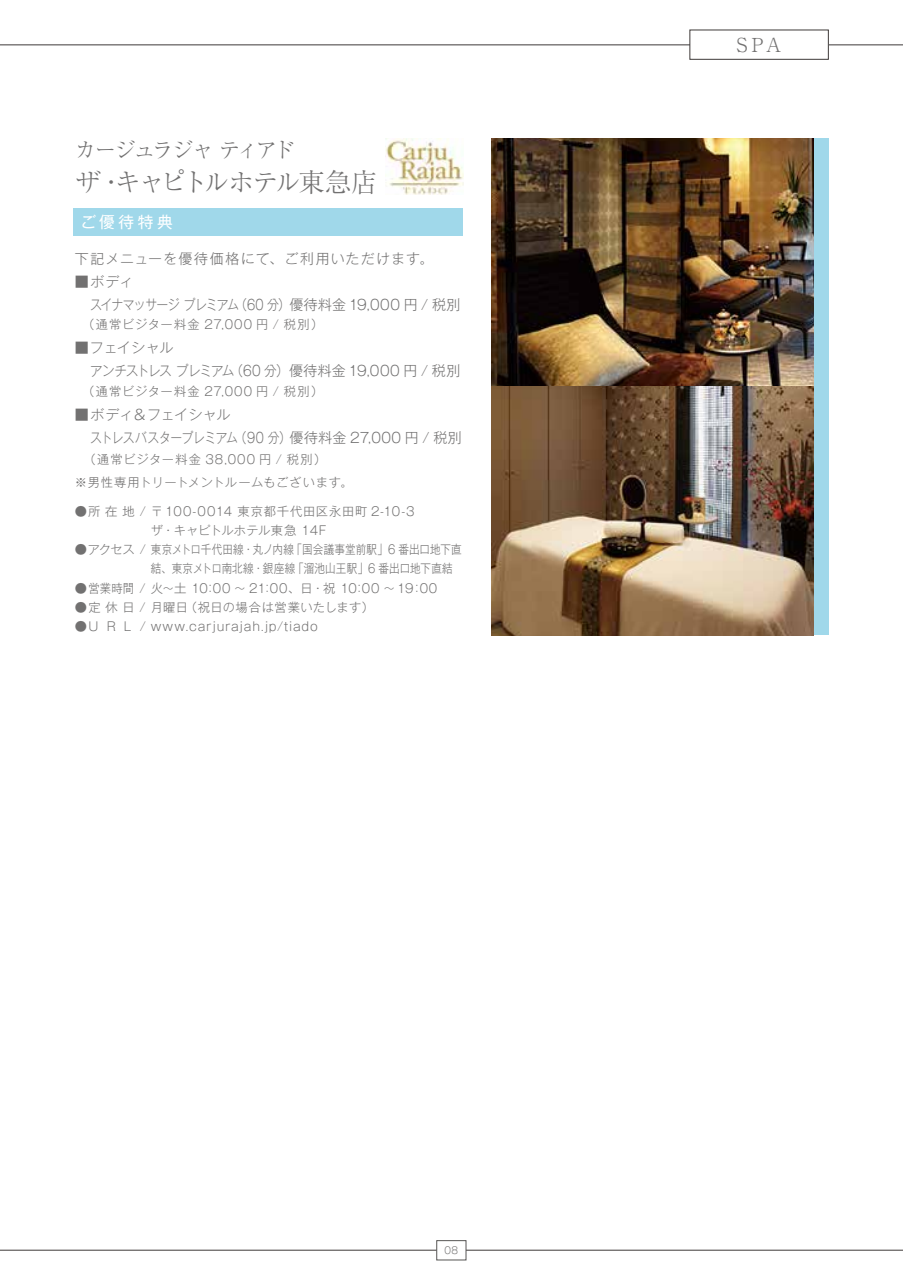
<style>
.page{position:relative;width:903px;height:1275px;background:#fff}
.page>*{position:absolute;margin:0;border:0;box-sizing:border-box;transform-origin:0 0}
.t1{font:300 26.25px "Ryumin Pro";letter-spacing:-.095em;color:#727171}
.t2{font:300 21.88px "Ryumin Pro";letter-spacing:-.125em;color:#727171}
.t3{font:300 19.25px "Ryumin Pro";color:#727171}
.t4{font:15.75px "Gothic MB101 Pro";letter-spacing:.225em;color:#fff}
.t5{font:300 14px/22.8px "Gothic MB101 Pro";color:#727171}
.t6{font:300 14px/22.8px "Gothic MB101 Pro";letter-spacing:-.03em;color:#727171}
.t7{font:300 14px/22.8px "Gothic MB101 Pro";letter-spacing:-.035em;color:#727171}
.t8{font:300 14px "Gothic MB101 Pro";letter-spacing:.085em;color:#727171}
.t9{font:300 12.25px/22.8px "Gothic MB101 Pro";letter-spacing:.04em;color:#727171}
.t10{font:300 12.25px "Gothic MB101 Pro";letter-spacing:.06em;color:#727171}
.t11{font:300 12.25px "Gothic MB101 Pro";letter-spacing:.015em;color:#727171}
.t12{font:300 12.25px "Gothic MB101 Pro";letter-spacing:.085em;color:#727171}
.t13{font:300 12.25px "Gothic MB101 Pro";letter-spacing:.005em;color:#727171}
.t14{font:300 12.25px "Gothic MB101 Pro";letter-spacing:.015em;color:#727171;scale:.86 1}
.t15{font:300 9.62px "Gothic MB101 Pro";color:#727171}
</style>
<div class="page">
<hr style="left:0;top:1250px;width:903px;height:1px;background:#3e3a39">
<hr style="left:0;top:45px;width:903px;height:1px;background:#3e3a39">
<div style="left:436px;top:1240px;width:30px;height:20px;background:#fff;border:1px solid #575554"></div>
<div style="left:690px;top:30px;width:138px;height:29px;background:#fff"></div>
<div style="left:690px;top:30px;width:138px;height:30px;border:1px solid #3e3a39"></div>
<div style="left:814px;top:139px;width:14px;height:496px;background:#a0d8ea"></div>
<div style="left:73px;top:208px;width:390px;height:28px;background:#a0d8ea"></div>
<img style="left:491px;top:139px;width:323px;height:248px">
<img style="left:491px;top:387px;width:323px;height:248px">
<img style="left:385px;top:139px;width:78px;height:56px">
<h2 class="t2" style="left:75px;top:133px;width:222px">カージュラジャ ティアド</h2>
<h1 class="t1" style="left:75px;top:161px;width:304px">ザ・キャピトルホテル東急店</h1>
<p class="t4" style="left:81px;top:209px;width:94px">ご優待特典</p>
<p class="t8" style="left:75px;top:247px;width:360px">下記メニューを優待価格にて、ご利用いただけます。</p>
<p class="t7" style="left:90px;top:268px;width:372px;text-indent:-15px">■ボディ<br>スイナマッサージ プレミアム（60 分）優待料金 19,000 円 / 税別</p>
<p class="t12" style="left:75px;top:314px;width:250px">　（通常ビジター料金 27,000 円 / 税別）</p>
<p class="t6" style="left:90px;top:335px;width:372px;text-indent:-15px">■フェイシャル<br>アンチストレス プレミアム（60 分）優待料金 19,000 円 / 税別</p>
<p class="t12" style="left:75px;top:381px;width:250px">　（通常ビジター料金 27,000 円 / 税別）</p>
<p class="t5" style="left:90px;top:401px;width:373px;text-indent:-15px">■ボディ＆フェイシャル<br>ストレスバスタープレミアム（90 分）優待料金 27,000 円 / 税別</p>
<p class="t9" style="left:75px;top:446px;width:279px;text-indent:9px">（通常ビジター料金 38,000 円 / 税別）<br>※男性専用トリートメントルームもございます。</p>
<p class="t10" style="left:75px;top:501px;width:341px">●所在地 / 〒 100-0014 東京都千代田区永田町 2-10-3</p>
<p class="t13" style="left:75px;top:539px;width:388px">●アクセス / 東京メトロ千代田線・丸ノ内線「国会議事堂前駅」6 番出口地下直</p>
<p class="t11" style="left:75px;top:578px;width:364px">●営業時間 / 火～土 10：00 ～ 21：00、日・祝 10：00 ～ 19：00</p>
<p class="t9" style="left:75px;top:594px;width:301px">●定休日 / 月曜日（祝日の場合は営業いたします）</p>
<p class="t10" style="left:75px;top:616px;width:244px">●U R L / www.carjurajah.jp/tiado</p>
<p class="t11" style="left:151px;top:520px;width:177px">ザ・キャピトルホテル東急 14F</p>
<p class="t14" style="left:151px;top:558px;width:353px">結、東京メトロ南北線・銀座線「溜池山王駅」6 番出口地下直結</p>
<p class="t15" style="left:444px;top:1242px;width:15px">08</p>
<h3 class="t3" style="left:737px;top:30px;width:46px">SPA</h3>
</div>
